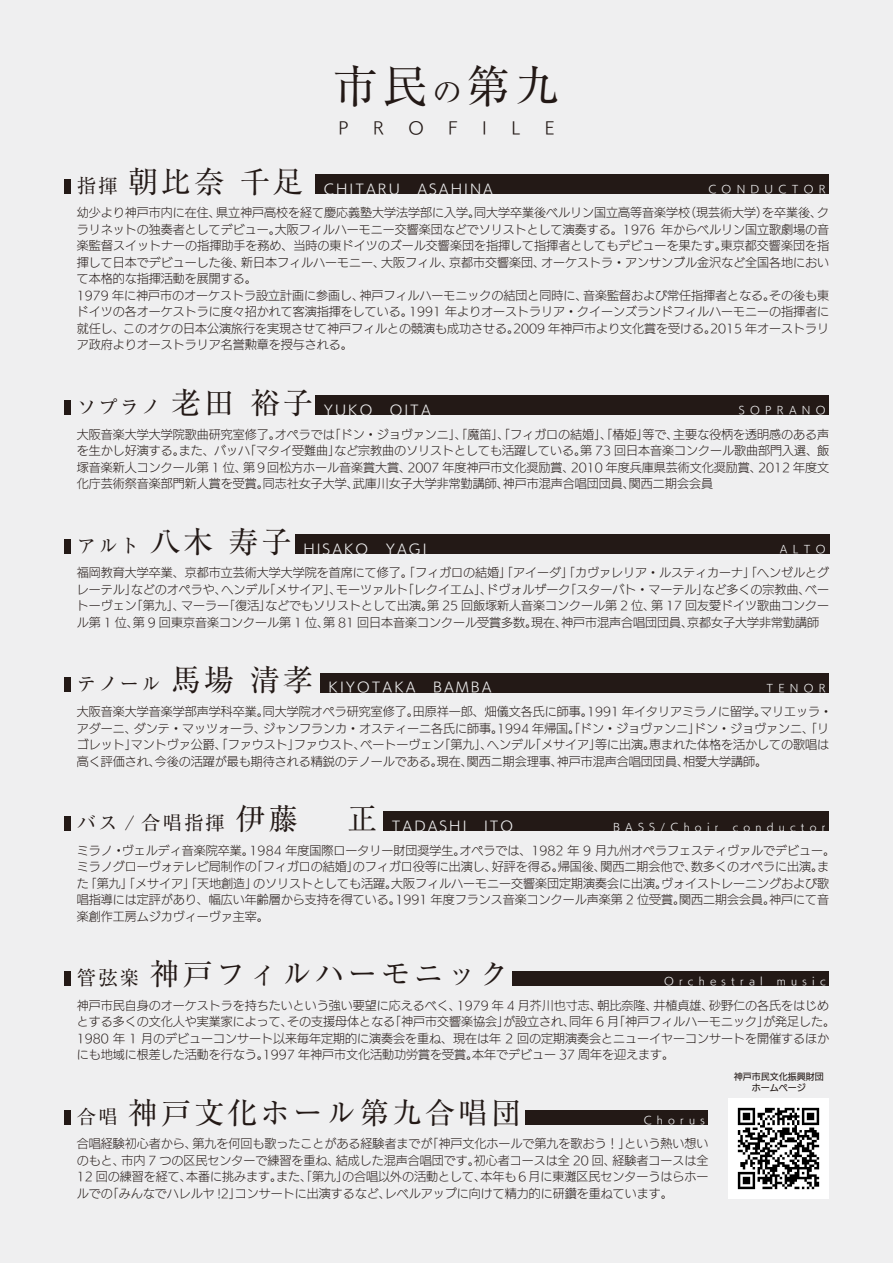
<style>
.page{position:relative;width:893px;height:1263px;background:#efeff0}
.page>*{position:absolute;margin:0;border:0;box-sizing:border-box;transform-origin:0 0}
.t1{font:45px "Ryumin Pro";color:#231916}
.t2{font:30px "Ryumin Pro";letter-spacing:.1em;color:#231916}
.t3{font:19.5px "Ryumin Pro";letter-spacing:.1em;color:#231916}
.t4{font:16.5px "UD Kakugo Large Pro R";color:#231916}
.t5{font:13.5px "UD Kakugo Large Pro R";letter-spacing:.15em;color:#efeff0}
.t6{font:12px/16.5px "UD Kakugo Large Pro L";color:#231916}
.t7{font:10.5px "UD Kakugo Large Pro R";letter-spacing:.5em;color:#efeff0}
.t8{font:9px/10.5px "UD Kakugo Large Pro M";color:#231916;text-align:center}
.s1{font-size:30px}
.s2{font-size:19.5px}
</style>
<div class="page">
<div style="left:513px;top:971px;width:316px;height:15px;background:#231916"></div>
<div style="left:64px;top:971px;width:7px;height:15px;background:#231916"></div>
<div style="left:526px;top:1109px;width:182px;height:15px;background:#231916"></div>
<div style="left:64px;top:1109px;width:7px;height:15px;background:#231916"></div>
<img style="left:729px;top:1098px;width:100px;height:100px">
<div style="left:315px;top:174px;width:514px;height:20px;background:#231916"></div>
<div style="left:64px;top:179px;width:7px;height:15px;background:#231916"></div>
<div style="left:315px;top:396px;width:514px;height:19px;background:#231916"></div>
<div style="left:64px;top:400px;width:7px;height:15px;background:#231916"></div>
<div style="left:295px;top:535px;width:534px;height:19px;background:#231916"></div>
<div style="left:64px;top:539px;width:7px;height:15px;background:#231916"></div>
<div style="left:320px;top:673px;width:509px;height:19px;background:#231916"></div>
<div style="left:64px;top:677px;width:7px;height:15px;background:#231916"></div>
<div style="left:384px;top:812px;width:445px;height:19px;background:#231916"></div>
<div style="left:64px;top:816px;width:7px;height:15px;background:#231916"></div>
<h1 class="t1" style="left:333px;top:50px;width:228px">市民<span class="s1">の</span>第九</h1>
<h3 class="t4" style="left:338px;top:115px;width:12px">P</h3>
<h3 class="t4" style="left:373px;top:115px;width:12px">R</h3>
<h3 class="t4" style="left:408px;top:115px;width:17px">O</h3>
<h3 class="t4" style="left:448px;top:115px;width:11px">F</h3>
<h3 class="t4" style="left:482px;top:115px;width:6px">I</h3>
<h3 class="t4" style="left:511px;top:115px;width:11px">L</h3>
<h3 class="t4" style="left:545px;top:115px;width:11px">E</h3>
<h2 class="t2" style="left:77px;top:158px;width:228px"><span class="s2">指揮</span> 朝比奈 千足</h2>
<p class="t5" style="left:324px;top:178px;width:171px">CHITARU　ASAHINA</p>
<p class="t7" style="left:708px;top:181px;width:119px">CONDUCTOR</p>
<p class="t6" style="left:77px;top:204px;width:754px">幼少より神戸市内に在住、県立神戸高校を経て慶応義塾大学法学部に入学。同大学卒業後ベルリン国立高等音楽学校（現芸術大学）を卒業後、クラリネットの独奏者としてデビュー。大阪フィルハーモニー交響楽団などでソリストとして演奏する。1976 年からベルリン国立歌劇場の音楽監督スイットナーの指揮助手を務め、当時の東ドイツのズール交響楽団を指揮して指揮者としてもデビューを果たす。東京都交響楽団を指揮して日本でデビューした後、新日本フィルハーモニー、大阪フィル、京都市交響楽団、オーケストラ・アンサンブル金沢など全国各地において本格的な指揮活動を展開する。<br>1979 年に神戸市のオーケストラ設立計画に参画し、神戸フィルハーモニックの結団と同時に、音楽監督および常任指揮者となる。その後も東ドイツの各オーケストラに度々招かれて客演指揮をしている。1991 年よりオーストラリア・クイーンズランドフィルハーモニーの指揮者に就任し、このオケの日本公演旅行を実現させて神戸フィルとの競演も成功させる。2009 年神戸市より文化賞を受ける。2015 年オーストラリア政府よりオーストラリア名誉勲章を授与される。</p>
<h3 class="t3" style="left:77px;top:391px;width:238px">ソプラノ <span class="s1">老田 裕子</span></h3>
<p class="t5" style="left:324px;top:399px;width:109px">YUKO　OITA</p>
<p class="t7" style="left:739px;top:402px;width:88px">SOPRANO</p>
<p class="t6" style="left:77px;top:425px;width:754px;text-align:justify">大阪音楽大学大学院歌曲研究室修了。オペラでは「ドン・ジョヴァンニ」、「魔笛」、「フィガロの結婚」、「椿姫」等で、主要な役柄を透明感のある声を生かし好演する。また、バッハ「マタイ受難曲」など宗教曲のソリストとしても活躍している。第 73 回日本音楽コンクール歌曲部門入選、飯塚音楽新人コンクール第 1 位、第９回松方ホール音楽賞大賞、2007 年度神戸市文化奨励賞、2010 年度兵庫県芸術文化奨励賞、2012 年度文化庁芸術祭音楽部門新人賞を受賞。同志社女子大学、武庫川女子大学非常勤講師、神戸市混声合唱団団員、関西二期会会員</p>
<h2 class="t2" style="left:77px;top:518px;width:216px"><span class="s2">アルト</span> 八木 寿子</h2>
<p class="t5" style="left:303px;top:538px;width:125px">HISAKO　YAGI</p>
<p class="t7" style="left:780px;top:541px;width:47px">ALTO</p>
<p class="t6" style="left:77px;top:564px;width:754px;text-align:justify">福岡教育大学卒業、京都市立芸術大学大学院を首席にて修了。「フィガロの結婚」「アイーダ」「カヴァレリア・ルスティカーナ」「ヘンゼルとグレーテル」などのオペラや、ヘンデル「メサイア」、モーツァルト「レクイエム」、ドヴォルザーク「スターバト・マーテル」など多くの宗教曲、ベートーヴェン「第九」、マーラー「復活」などでもソリストとして出演。第 25 回飯塚新人音楽コンクール第 2 位、第 17 回友愛ドイツ歌曲コンクール第 1 位、第 9 回東京音楽コンクール第 1 位、第 81 回日本音楽コンクール受賞多数。現在、神戸市混声合唱団団員、京都女子大学非常勤講師</p>
<h3 class="t3" style="left:77px;top:669px;width:238px">テノール <span class="s1">馬場 清孝</span></h3>
<p class="t5" style="left:329px;top:676px;width:165px">KIYOTAKA　BAMBA</p>
<p class="t7" style="left:766px;top:679px;width:61px">TENOR</p>
<p class="t6" style="left:77px;top:703px;width:757px">大阪音楽大学音楽学部声学科卒業。同大学院オペラ研究室修了。田原祥一郎、畑儀文各氏に師事。1991 年イタリアミラノに留学。マリエッラ・アダーニ、ダンテ・マッツォーラ、ジャンフランカ・オスティーニ各氏に師事。1994 年帰国。「ドン・ジョヴァンニ」ドン・ジョヴァンニ、「リゴレット」マントヴァ公爵、「ファウスト」ファウスト、ベートーヴェン「第九」、ヘンデル「メサイア」等に出演。恵まれた体格を活かしての歌唱は高く評価され、今後の活躍が最も期待される精鋭のテノールである。現在、関西ニ期会理事、神戸市混声合唱団団員、相愛大学講師。</p>
<h3 class="t3" style="left:77px;top:807px;width:302px">バス / 合唱指揮<span class="s1">伊藤　 正</span></h3>
<p class="t5" style="left:392px;top:815px;width:123px">TADASHI　ITO</p>
<p class="t7" style="left:613px;top:818px;width:107px">BASS/Choir</p>
<p class="t7" style="left:733px;top:818px;width:94px">conductor</p>
<p class="t6" style="left:77px;top:841px;width:760px">ミラノ・ヴェルディ音楽院卒業。1984 年度国際ロータリー財団奨学生。オペラでは、1982 年 9 月九州オペラフェスティヴァルでデビュー。ミラノグローヴォテレビ局制作の「フィガロの結婚」のフィガロ役等に出演し、好評を得る。帰国後、関西二期会他で、数多くのオペラに出演。また「第九」「メサイア」「天地創造」のソリストとしても活躍。大阪フィルハーモニー交響楽団定期演奏会に出演。ヴォイストレーニングおよび歌唱指導には定評があり、幅広い年齢層から支持を得ている。1991 年度フランス音楽コンクール声楽第 2 位受賞。関西二期会会員。神戸にて音楽創作工房ムジカヴィーヴァ主宰。</p>
<h2 class="t2" style="left:77px;top:950px;width:434px"><span class="s2">管弦楽</span> 神戸フィルハーモニック</h2>
<p class="t7" style="left:664px;top:973px;width:100px">Orchestral</p>
<p class="t7" style="left:777px;top:973px;width:50px">music</p>
<p class="t6" style="left:77px;top:996px;width:760px">神戸市民自身のオーケストラを持ちたいという強い要望に応えるべく、1979 年 4 月芥川也寸志、朝比奈隆、井植貞雄、砂野仁の各氏をはじめとする多くの文化人や実業家によって、その支援母体となる「神戸市交響楽協会」が設立され、同年 6 月「神戸フィルハーモニック」が発足した。1980 年 1 月のデビューコンサート以来毎年定期的に演奏会を重ね、現在は年 2 回の定期演奏会とニューイヤーコンサートを開催するほかにも地域に根差した活動を行なう。1997 年神戸市文化活動功労賞を受賞。本年でデビュー 37 周年を迎えます。</p>
<h2 class="t2" style="left:77px;top:1089px;width:446px"><span class="s2">合唱</span> 神戸文化ホール第九合唱団</h2>
<p class="t8" style="left:734px;top:1071px;width:91px">神戸市民文化振興財団ホームページ</p>
<p class="t7" style="left:644px;top:1112px;width:63px">Chorus</p>
<p class="t6" style="left:77px;top:1135px;width:633px;text-align:justify">合唱経験初心者から、第九を何回も歌ったことがある経験者までが「神戸文化ホールで第九を歌おう！」という熱い想いのもと、市内 7 つの区民センターで練習を重ね、結成した混声合唱団です。初心者コースは全 20 回、経験者コースは全12 回の練習を経て、本番に挑みます。また、「第九」の合唱以外の活動として、本年も６月に東灘区民センターうはらホールでの「みんなでハレルヤ !2」コンサートに出演するなど、レベルアップに向けて精力的に研鑽を重ねています。</p>
</div>
